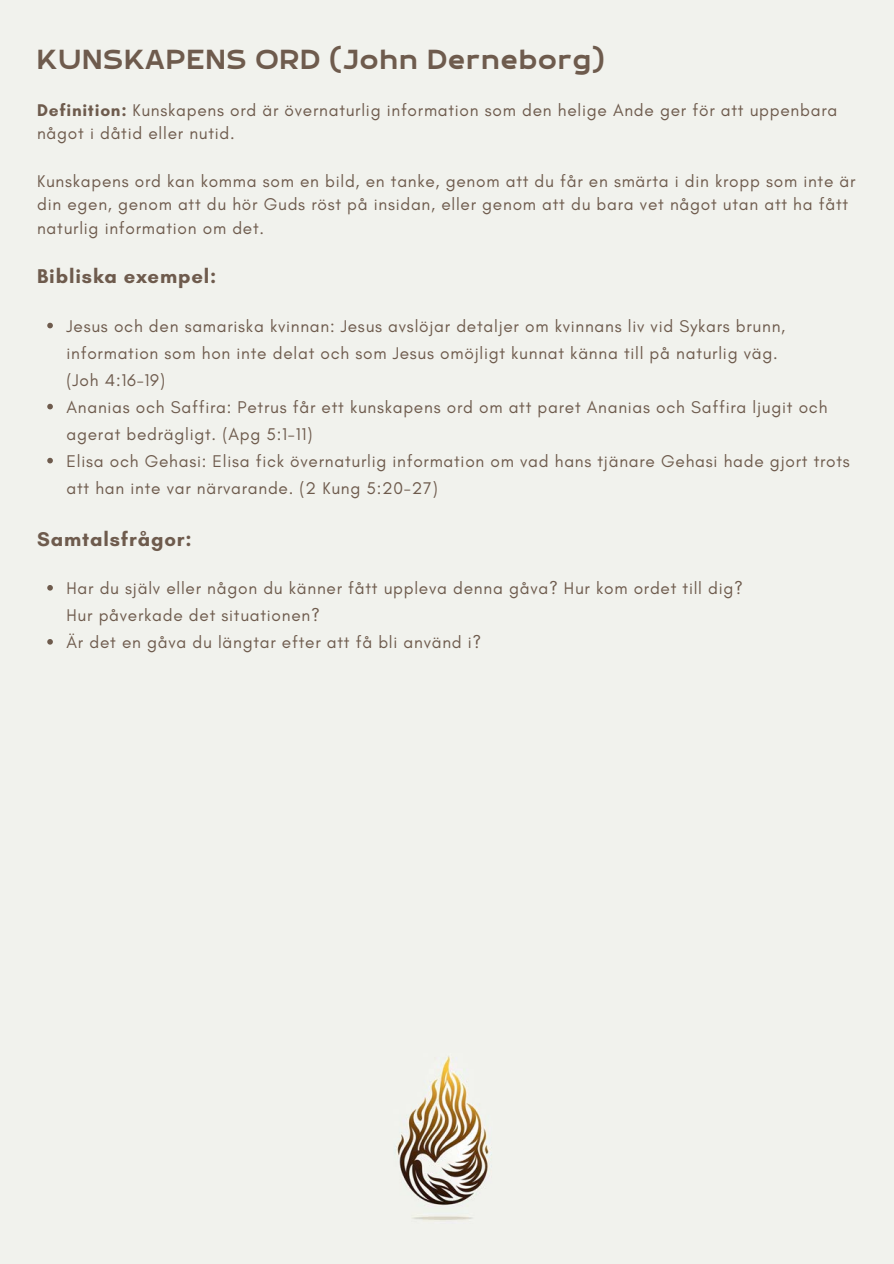
<style>
.page{position:relative;width:894px;height:1264px;background:#fff}
.page>*{position:absolute;margin:0;border:0;box-sizing:border-box;transform-origin:0 0}
.t1{font:36.45px "RTL Banana Bold";letter-spacing:.045em;color:#6e5b4d}
.t2{font:700 20.25px "Glacial Indifference";letter-spacing:.045em;color:#6e5b4d}
.t3{font:17.25px/27px "Glacial Indifference";letter-spacing:.045em;color:#6e5b4d}
.s1{font-weight:700}
</style>
<div class="page">
<div style="left:0;top:0;width:893px;height:1263px;background:#f1f2ed"></div>
<svg style="left:47px;top:323px;width:6px;height:5px"></svg>
<svg style="left:47px;top:404px;width:6px;height:5px"></svg>
<svg style="left:47px;top:458px;width:6px;height:5px"></svg>
<svg style="left:47px;top:585px;width:6px;height:5px"></svg>
<svg style="left:47px;top:639px;width:6px;height:5px"></svg>
<img style="left:397px;top:1056px;width:95px;height:164px">
<h1 class="t1" style="left:37px;top:42px;width:568px">KUNSKAPENS ORD (John Derneborg)</h1>
<p class="t3" style="left:37px;top:98px;width:801px;line-height:23.7px"><span class="s1">Definition:</span> Kunskapens ord är övernaturlig information som den helige Ande ger för att uppenbara något i dåtid eller nutid.</p>
<p class="t3" style="left:37px;top:169px;width:819px;line-height:23.7px">Kunskapens ord kan komma som en bild, en tanke, genom att du får en smärta i din kropp som inte är din egen, genom att du hör Guds röst på insidan, eller genom att du bara vet något utan att ha fått naturlig information om det.</p>
<h2 class="t2" style="left:37px;top:264px;width:181px">Bibliska exempel:</h2>
<p class="t3" style="left:66px;top:312px;width:720px">Jesus och den samariska kvinnan: Jesus avslöjar detaljer om kvinnans liv vid Sykars brunn, information som hon inte delat och som Jesus omöjligt kunnat känna till på naturlig väg. (Joh 4:16-19)</p>
<p class="t3" style="left:66px;top:393px;width:762px">Ananias och Saffira: Petrus får ett kunskapens ord om att paret Ananias och Saffira ljugit och agerat bedrägligt. (Apg 5:1-11)</p>
<p class="t3" style="left:66px;top:447px;width:784px">Elisa och Gehasi: Elisa fick övernaturlig information om vad hans tjänare Gehasi hade gjort trots att han inte var närvarande. (2 Kung 5:20-27)</p>
<h2 class="t2" style="left:37px;top:526px;width:156px">Samtalsfrågor:</h2>
<p class="t3" style="left:66px;top:574px;width:677px">Har du själv eller någon du känner fått uppleva denna gåva? Hur kom ordet till dig?<br>Hur påverkade det situationen?</p>
<p class="t3" style="left:66px;top:628px;width:416px">Är det en gåva du längtar efter att få bli använd i?</p>
</div>
